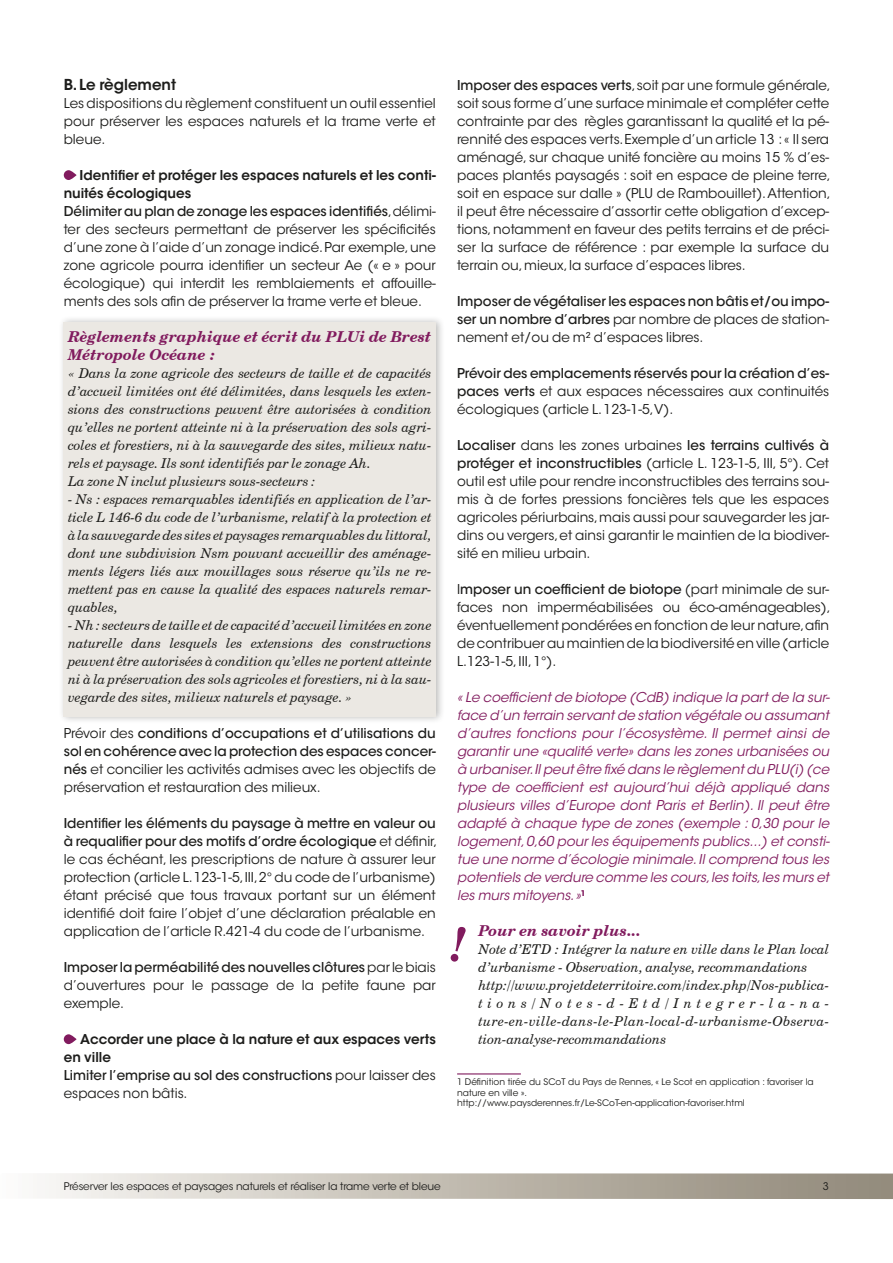
<style>
.page{position:relative;width:893px;height:1263px;background:#fff}
.page>*{position:absolute;margin:0;border:0;box-sizing:border-box;transform-origin:0 0}
.t1{font:italic 700 15px/18px "Century Schoolbook BT";letter-spacing:.01em;color:#811b5e}
.t2{font:600 15px "ITC Avant Garde Std";color:#1d1d1b}
.t3{font:13.5px/18px "ITC Avant Garde Std";color:#1d1d1b;text-align:justify}
.t4{font:italic 13.5px/18px "Century Schoolbook BT";color:#1d1d1b}
.t5{font:italic 13.5px/18px "ITC Avant Garde Std";color:#811b5e;text-align:justify}
.t6{font:500 13.5px/18px "ITC Avant Garde Std";color:#1d1d1b;text-align:justify}
.t7{font:600 13.5px/18px "ITC Avant Garde Std";color:#1d1d1b}
.t8{font:10.5px "ITC Avant Garde Std";letter-spacing:-.015em;color:#1d1d1b}
.t9{font:9px/10.8px "ITC Avant Garde Std";color:#1d1d1b}
.s1{font-weight:600}
.s2{font-weight:500}
.s3{font-weight:400}
</style>
<div class="page">
<svg style="left:45px;top:1173px;width:848px;height:26px;background:#c2bcb2"></svg>
<svg style="left:64px;top:170px;width:13px;height:10px"></svg>
<div style="left:59px;top:315px;width:386px;height:409px;background:#1d1d1b;opacity:.3"></div>
<div style="left:64px;top:322px;width:372px;height:394px;background:#ebe8e3"></div>
<svg style="left:64px;top:1034px;width:13px;height:10px"></svg>
<hr style="left:457px;top:1073px;width:64px;height:1px;background:#811b5e">
<svg style="left:451px;top:927px;width:15px;height:35px"></svg>
<p class="t2" style="left:64px;top:75px;width:114px">B. Le règlement</p>
<p class="t3" style="left:64px;top:94px;width:374px">Les dispositions du règlement constituent un outil essentiel pour préserver les espaces naturels et la trame verte et bleue.</p>
<p class="t3" style="left:64px;top:166px;width:374px;text-align:left;text-indent:16px"><span class="s1">Identifier et protéger les espaces naturels et les conti&shy;nuités écologiques<br></span><span class="s2">Délimiter au plan de zonage les espaces identifiés</span>,délimi&shy;ter des secteurs permettant de préserver les spécificités d’une zone à l’aide d’un zonage indicé. Par exemple, une zone agricole pourra identifier un secteur Ae (« e » pour écologique) qui interdit les remblaiements et affouille&shy;ments des sols afin de préserver la trame verte et bleue.</p>
<p class="t1" style="left:68px;top:327px;width:365px">Règlements graphique et écrit du PLUi de Brest<br>Métropole Océane :</p>
<p class="t4" style="left:68px;top:364px;width:365px">« Dans la zone agricole des secteurs de taille et de capacités d’accueil limitées ont été délimitées, dans lesquels les exten&shy;sions des constructions peuvent être autorisées à condition qu’elles ne portent atteinte ni à la préservation des sols agri&shy;coles et forestiers, ni à la sauvegarde des sites, milieux natu&shy;rels et paysage. Ils sont identifiés par le zonage Ah.<br>La zone N inclut plusieurs sous-secteurs :</p>
<p class="t4" style="left:68px;top:490px;width:365px;text-align:justify">- Ns : espaces remarquables identifiés en application de l’ar&shy;ticle L 146-6 du code de l’urbanisme, relatif à la protection et à la sauvegarde des sites et paysages remarquables du littoral, dont une subdivision Nsm pouvant accueillir des aménage&shy;ments légers liés aux mouillages sous réserve qu’ils ne re&shy;mettent pas en cause la qualité des espaces naturels remar&shy;quables,</p>
<p class="t4" style="left:68px;top:616px;width:365px;text-align:justify">- Nh : secteurs de taille et de capacité d’accueil limitées en zone naturelle dans lesquels les extensions des constructions peuvent être autorisées à condition qu’elles ne portent atteinte ni à la préservation des sols agricoles et forestiers, ni à la sau&shy;vegarde des sites, milieux naturels et paysage. »</p>
<p class="t3" style="left:64px;top:724px;width:374px">Prévoir des <span class="s2">conditions d’occupations et d’utilisations du sol en cohérence avec la protection des espaces concer&shy;nés</span> et concilier les activités admises avec les objectifs de préservation et restauration des milieux.</p>
<p class="t3" style="left:64px;top:814px;width:375px;text-align:left"><span class="s2">Identifier les éléments du paysage à mettre en valeur ou à requalifier pour des motifs d’ordre écologique</span> et définir, le cas échéant, les prescriptions de nature à assurer leur protection (article L. 123-1-5, III, 2° du code de l’urbanisme) étant précisé que tous travaux portant sur un élément identifié doit faire l’objet d’une déclaration préalable en application de l’article R.421-4 du code de l’urbanisme.</p>
<p class="t3" style="left:64px;top:958px;width:374px"><span class="s2">Imposer la perméabilité des nouvelles clôtures</span> par le biais d’ouvertures pour le passage de la petite faune par exemple.</p>
<p class="t7" style="left:64px;top:1030px;width:374px;text-indent:16px">Accorder une place à la nature et aux espaces verts en ville<br><span class="s2">Limiter l’emprise au sol des constructions</span> <span class="s3">pour laisser des espaces non bâtis.</span></p>
<p class="t3" style="left:457px;top:76px;width:375px;text-align:left"><span class="s2">Imposer des espaces verts</span>, soit par une formule générale, soit sous forme d’une surface minimale et compléter cette contrainte par des règles garantissant la qualité et la pé&shy;rennité des espaces verts. Exemple d’un article 13 : « Il sera aménagé, sur chaque unité foncière au moins 15 % d’es&shy;paces plantés paysagés : soit en espace de pleine terre, soit en espace sur dalle » (PLU de Rambouillet). Attention, il peut être nécessaire d’assortir cette obligation d’excep&shy;tions, notamment en faveur des petits terrains et de préci&shy;ser la surface de référence : par exemple la surface du terrain ou, mieux, la surface d’espaces libres.</p>
<p class="t6" style="left:457px;top:292px;width:374px">Imposer de végétaliser les espaces non bâtis et/ou impo&shy;ser un nombre d’arbres <span class="s3">par nombre de places de station&shy;nement et/ou de m² d’espaces libres.</span></p>
<p class="t3" style="left:457px;top:364px;width:374px"><span class="s2">Prévoir des emplacements réservés pour la création d’es&shy;paces verts</span> et aux espaces nécessaires aux continuités écologiques (article L. 123-1-5,V).</p>
<p class="t3" style="left:457px;top:436px;width:374px"><span class="s2">Localiser</span> dans les zones urbaines <span class="s2">les terrains cultivés à protéger et inconstructibles</span> (article L. 123-1-5, III, 5°). Cet outil est utile pour rendre inconstructibles des terrains sou&shy;mis à de fortes pressions foncières tels que les espaces agricoles périurbains, mais aussi pour sauvegarder les jar&shy;dins ou vergers, et ainsi garantir le maintien de la biodiver&shy;sité en milieu urbain.</p>
<p class="t3" style="left:457px;top:580px;width:375px;text-align:left">I<span class="s2">mposer un coefficient de biotope</span> (part minimale de sur&shy;faces non imperméabilisées ou éco-aménageables), éventuellement pondérées en fonction de leur nature,afin de contribuer au maintien de la biodiversité en ville (article L.123-1-5, III, 1°).</p>
<p class="t5" style="left:457px;top:688px;width:374px">« Le coefficient de biotope (CdB) indique la part de la sur&shy;face d’un terrain servant de station végétale ou assumant d’autres fonctions pour l’écosystème. Il permet ainsi de garantir une «qualité verte» dans les zones urbanisées ou à urbaniser. Il peut être fixé dans le règlement du PLU(i) (ce type de coefficient est aujourd’hui déjà appliqué dans plusieurs villes d’Europe dont Paris et Berlin). Il peut être adapté à chaque type de zones (exemple : 0,30 pour le logement, 0,60 pour les équipements publics...) et consti&shy;tue une norme d’écologie minimale. Il comprend tous les potentiels de verdure comme les cours, les toits, les murs et les murs mitoyens. »<sup>1</sup></p>
<p class="t1" style="left:478px;top:921px;width:164px">Pour en savoir plus...</p>
<p class="t4" style="left:478px;top:940px;width:352px">Note d’ETD : Intégrer la nature en ville dans le Plan local d’urbanisme - Observation, analyse, recommandations http://www.projetdeterritoire.com/index.php/Nos-publica&shy;tions/Notes-d-Etd/Integrer-la-na&shy;ture-en-ville-dans-le-Plan-local-d-urbanisme-Observa&shy;tion-analyse-recommandations</p>
<p class="t9" style="left:457px;top:1076px;width:358px">1 Définition tirée du SCoT du Pays de Rennes, « Le Scot en application : favoriser la nature en ville ». http://www.paysderennes.fr/Le-SCoT-en-application-favoriser.html</p>
<p class="t8" style="left:64px;top:1180px;width:378px">Préserver les espaces et paysages naturels et réaliser la trame verte et bleue</p>
<p class="t8" style="left:823px;top:1180px;width:8px">3</p>
</div>
